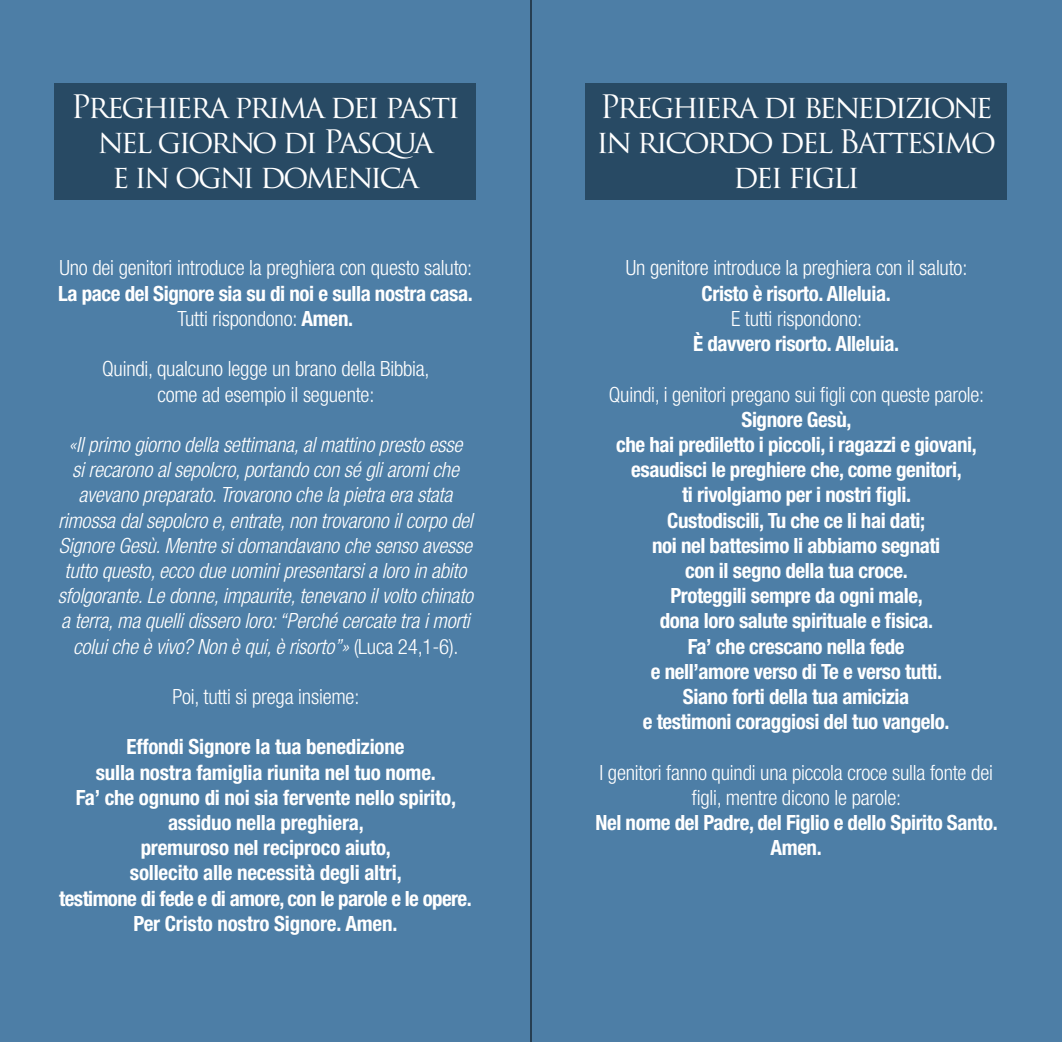
<style>
.page{position:relative;width:1062px;height:1042px;background:#4d7ea6}
.page>*{position:absolute;margin:0;border:0;box-sizing:border-box;transform-origin:0 0}
.t1{font:31.5px/35px "Trajan Pro";letter-spacing:-.08em;color:#fff;text-align:center}
.t2{font:700 condensed 21px/25.2px "Helvetica Neue LT Std";letter-spacing:-.02em;color:#fff;text-align:center}
.t3{font:italic 300 condensed 21px/25.2px "Helvetica Neue LT Std";letter-spacing:-.01em;color:#fff;text-align:center}
.t4{font:300 condensed 21px/25.2px "Helvetica Neue LT Std";letter-spacing:-.01em;color:#fff;text-align:center}
.s1{font-weight:300}
.s2{font-style:normal}
</style>
<div class="page">
<div style="left:585px;top:84px;width:422px;height:116px;background:#284a64"></div>
<div style="left:55px;top:84px;width:421px;height:116px;background:#284a64"></div>
<hr style="left:530px;top:0;width:1px;height:1042px;background:#000">
<h1 class="t1" style="left:71px;top:89px;width:391px">Preghiera prima dei pasti nel giorno di Pasqua<br>e in ogni domenica</h1>
<p class="t4" style="left:59px;top:255px;width:414px">Uno dei genitori introduce la preghiera con questo saluto:</p>
<p class="t2" style="left:58px;top:280px;width:416px">La pace del Signore sia su di noi e sulla nostra casa.<br><span class="s1">Tutti rispondono:</span> Amen.</p>
<p class="t4" style="left:102px;top:356px;width:329px">Quindi, qualcuno legge un brano della Bibbia, come ad esempio il seguente:</p>
<p class="t3" style="left:58px;top:432px;width:417px">«Il primo giorno della settimana, al mattino presto esse<br>si recarono al sepolcro, portando con sé gli aromi che avevano preparato. Trovarono che la pietra era stata rimossa dal sepolcro e, entrate, non trovarono il corpo del Signore Gesù. Mentre si domandavano che senso avesse tutto questo, ecco due uomini presentarsi a loro in abito sfolgorante. Le donne, impaurite, tenevano il volto chinato a terra, ma quelli dissero loro: “Perché cercate tra i morti colui che è vivo? Non è qui, è risorto”» <span class="s2">(Luca 24,1-6).</span></p>
<p class="t4" style="left:172px;top:684px;width:188px">Poi, tutti si prega insieme:</p>
<p class="t2" style="left:59px;top:734px;width:414px">Effondi Signore la tua benedizione<br>sulla nostra famiglia riunita nel tuo nome.<br>Fa’ che ognuno di noi sia fervente nello spirito, assiduo nella preghiera,<br>premuroso nel reciproco aiuto,<br>sollecito alle necessità degli altri,<br>testimone di fede e di amore, con le parole e le opere.<br>Per Cristo nostro Signore. Amen.</p>
<h1 class="t1" style="left:596px;top:89px;width:401px">Preghiera di benedizione in ricordo del Battesimo dei figli</h1>
<p class="t4" style="left:626px;top:255px;width:343px">Un genitore introduce la preghiera con il saluto:</p>
<p class="t2" style="left:701px;top:280px;width:191px">Cristo è risorto. Alleluia.</p>
<p class="t4" style="left:731px;top:306px;width:133px">E tutti rispondono:</p>
<p class="t2" style="left:693px;top:331px;width:208px">È davvero risorto. Alleluia.</p>
<p class="t4" style="left:609px;top:381px;width:377px">Quindi, i genitori pregano sui figli con queste parole:</p>
<p class="t2" style="left:616px;top:406px;width:362px">Signore Gesù,<br>che hai prediletto i piccoli, i ragazzi e giovani, esaudisci le preghiere che, come genitori,<br>ti rivolgiamo per i nostri figli.<br>Custodiscili, Tu che ce li hai dati;<br>noi nel battesimo li abbiamo segnati<br>con il segno della tua croce.<br>Proteggili sempre da ogni male,<br>dona loro salute spirituale e fisica.<br>Fa’ che crescano nella fede<br>e nell’amore verso di Te e verso tutti.<br>Siano forti della tua amicizia<br>e testimoni coraggiosi del tuo vangelo.</p>
<p class="t4" style="left:599px;top:759px;width:395px">I genitori fanno quindi una piccola croce sulla fonte dei figli, mentre dicono le parole:</p>
<p class="t2" style="left:595px;top:809px;width:404px">Nel nome del Padre, del Figlio e dello Spirito Santo.<br>Amen.</p>
</div>
